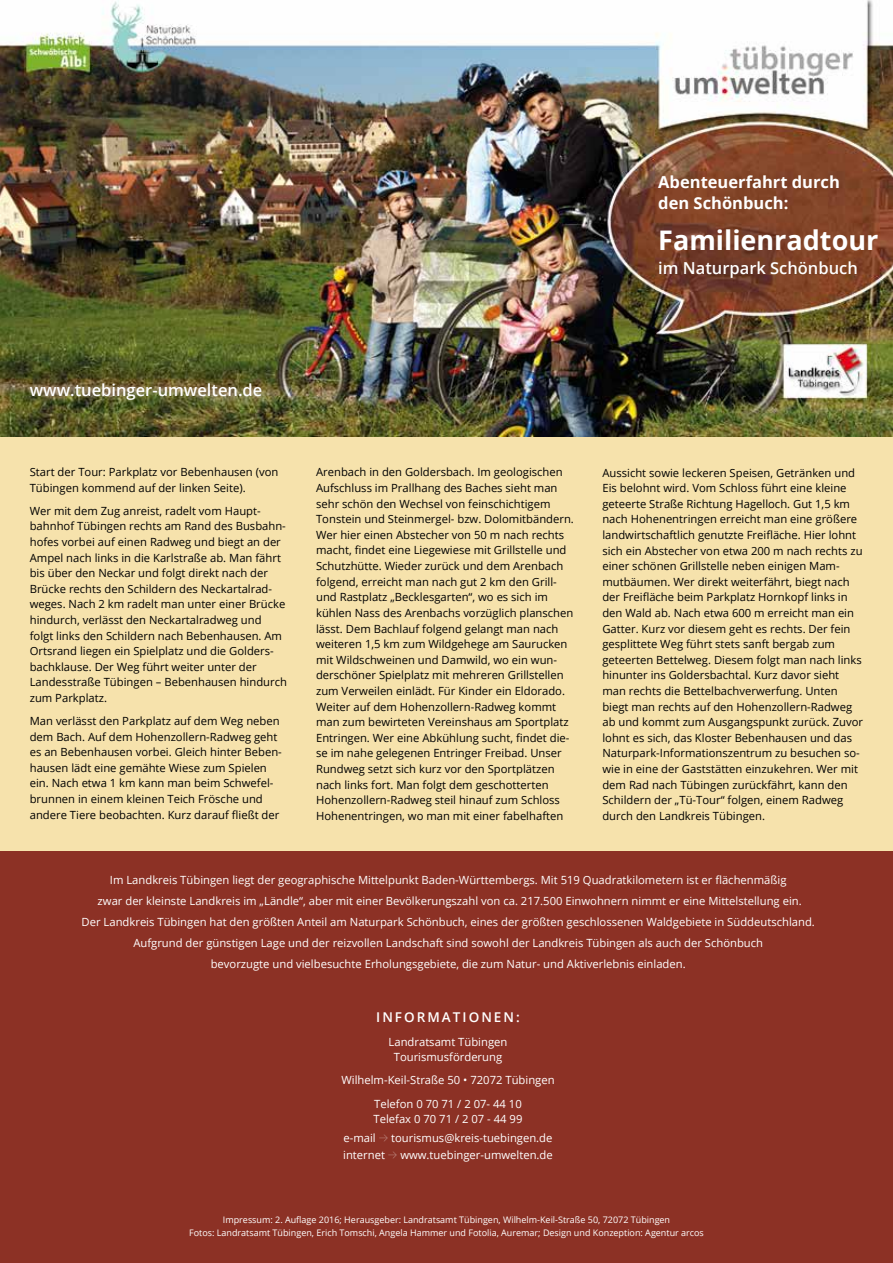
<style>
.page{position:relative;width:893px;height:1263px;background:#fff}
.page>*{position:absolute;margin:0;border:0;box-sizing:border-box;transform-origin:0 0}
.t1{font:700 27px "Open Sans";color:#fff}
.t2{font:600 16.5px "Open Sans";color:#fff}
.t3{font:700 16.5px/21px "Open Sans";color:#fff}
.t4{font:600 13.5px "Open Sans";letter-spacing:.15em;color:#fff}
.t5{font:11.25px/15.6px "Open Sans";color:#000}
.t6{font:11.25px/21px "Open Sans";color:#fff;text-align:center}
.t7{font:9px/13.5px "Open Sans";color:#fff;text-align:center}
.s1{font-family:"Macha";font-weight:100}
</style>
<div class="page">
<div style="left:0;top:850px;width:893px;height:413px;background:#8c3125"></div>
<div style="left:0;top:425px;width:893px;height:425px;background:#f6e2ac"></div>
<img style="left:0;top:0;width:893px;height:437px">
<h2 class="t3" style="left:658px;top:171px;width:183px">Abenteuerfahrt durch den Schönbuch:</h2>
<h1 class="t1" style="left:658px;top:221px;width:222px">Familienradtour</h1>
<h2 class="t2" style="left:658px;top:257px;width:201px">im Naturpark Schönbuch</h2>
<h2 class="t2" style="left:30px;top:379px;width:234px">www.tuebinger-umwelten.de</h2>
<p class="t5" style="left:30px;top:464px;width:250px">Start der Tour: Parkplatz vor Bebenhausen (von<br>Tübingen kommend auf der linken Seite).</p>
<p class="t5" style="left:30px;top:503px;width:259px">Wer mit dem Zug anreist, radelt vom Haupt&shy;bahnhof Tübingen rechts am Rand des Busbahn&shy;hofes vorbei auf einen Radweg und biegt an der Ampel nach links in die Karlstraße ab. Man fährt bis über den Neckar und folgt direkt nach der Brücke rechts den Schildern des Neckartalrad&shy;weges. Nach 2 km radelt man unter einer Brücke hindurch, verlässt den Neckartalradweg und folgt links den Schildern nach Bebenhausen. Am Ortsrand liegen ein Spielplatz und die Golders&shy;bachklause. Der Weg führt weiter unter der Landesstraße Tübingen – Bebenhausen hindurch zum Parkplatz.</p>
<p class="t5" style="left:30px;top:713px;width:254px">Man verlässt den Parkplatz auf dem Weg neben dem Bach. Auf dem Hohenzollern-Radweg geht es an Bebenhausen vorbei. Gleich hinter Beben&shy;hausen lädt eine gemähte Wiese zum Spielen ein. Nach etwa 1 km kann man beim Schwefel&shy;brunnen in einem kleinen Teich Frösche und andere Tiere beobachten. Kurz darauf fließt der</p>
<p class="t5" style="left:316px;top:464px;width:259px">Arenbach in den Goldersbach. Im geologischen Aufschluss im Prallhang des Baches sieht man sehr schön den Wechsel von feinschichtigem Tonstein und Steinmergel- bzw. Dolomitbändern.<br>Wer hier einen Abstecher von 50 m nach rechts macht, findet eine Liegewiese mit Grillstelle und Schutzhütte. Wieder zurück und dem Arenbach folgend, erreicht man nach gut 2 km den Grill&shy;und Rastplatz „Becklesgarten“, wo es sich im kühlen Nass des Arenbachs vorzüglich planschen lässt. Dem Bachlauf folgend gelangt man nach weiteren 1,5 km zum Wildgehege am Saurucken mit Wildschweinen und Damwild, wo ein wun&shy;derschöner Spielplatz mit mehreren Grillstellen zum Verweilen einlädt. Für Kinder ein Eldorado.<br>Weiter auf dem Hohenzollern-Radweg kommt man zum bewirteten Vereinshaus am Sportplatz Entringen. Wer eine Abkühlung sucht, findet die&shy;se im nahe gelegenen Entringer Freibad. Unser Rundweg setzt sich kurz vor den Sportplätzen nach links fort. Man folgt dem geschotterten Hohenzollern-Radweg steil hinauf zum Schloss Hohenentringen, wo man mit einer fabelhaften</p>
<p class="t5" style="left:602px;top:464px;width:262px">Aussicht sowie leckeren Speisen, Getränken und Eis belohnt wird. Vom Schloss führt eine kleine geteerte Straße Richtung Hagelloch. Gut 1,5 km nach Hohenentringen erreicht man eine größere landwirtschaftlich genutzte Freifläche. Hier lohnt sich ein Abstecher von etwa 200 m nach rechts zu einer schönen Grillstelle neben einigen Mam&shy;mutbäumen. Wer direkt weiterfährt, biegt nach der Freifläche beim Parkplatz Hornkopf links in den Wald ab. Nach etwa 600 m erreicht man ein Gatter. Kurz vor diesem geht es rechts. Der fein gesplittete Weg führt stets sanft bergab zum geteerten Bettelweg. Diesem folgt man nach links hinunter ins Goldersbachtal. Kurz davor sieht man rechts die Bettelbachverwerfung. Unten biegt man rechts auf den Hohenzollern-Radweg ab und kommt zum Ausgangspunkt zurück. Zuvor lohnt es sich, das Kloster Bebenhausen und das Naturpark-Informationszentrum zu besuchen so&shy;wie in eine der Gaststätten einzukehren. Wer mit dem Rad nach Tübingen zurückfährt, kann den Schildern der „Tü-Tour“ folgen, einem Radweg durch den Landkreis Tübingen.</p>
<p class="t6" style="left:82px;top:869px;width:735px">Im Landkreis Tübingen liegt der geographische Mittelpunkt Baden-Württembergs. Mit 519 Quadratkilometern ist er flächenmäßig<br>zwar der kleinste Landkreis im „Ländle“, aber mit einer Bevölkerungszahl von ca. 217.500 Einwohnern nimmt er eine Mittelstellung ein.<br>Der Landkreis Tübingen hat den größten Anteil am Naturpark Schönbuch, eines der größten geschlossenen Waldgebiete in Süddeutschland.<br>Aufgrund der günstigen Lage und der reizvollen Landschaft sind sowohl der Landkreis Tübingen als auch der Schönbuch<br>bevorzugte und vielbesuchte Erholungsgebiete, die zum Natur- und Aktiverlebnis einladen.</p>
<p class="t4" style="left:376px;top:1008px;width:145px">INFORMATIONEN:</p>
<p class="t6" style="left:389px;top:1034px;width:120px;line-height:15px">Landratsamt Tübingen<br>Tourismusförderung</p>
<p class="t6" style="left:341px;top:1068px;width:215px;line-height:23.5px">Wilhelm-Keil-Straße 50 • 72072 Tübingen<br>Telefon 0 70 71 / 2 07- 44 10</p>
<p class="t6" style="left:343px;top:1109px;width:211px;line-height:19.2px">Telefax 0 70 71 / 2 07 - 44 99<br>e-mail <span class="s1">→</span> tourismus@kreis-tuebingen.de</p>
<p class="t6" style="left:343px;top:1144px;width:211px">internet <span class="s1">→</span> www.tuebinger-umwelten.de</p>
<p class="t7" style="left:189px;top:1212px;width:516px">Impressum: 2. Auflage 2016; Herausgeber: Landratsamt Tübingen, Wilhelm-Keil-Straße 50, 72072 Tübingen<br>Fotos: Landratsamt Tübingen, Erich Tomschi, Angela Hammer und Fotolia, Auremar; Design und Konzeption: Agentur arcos</p>
</div>
